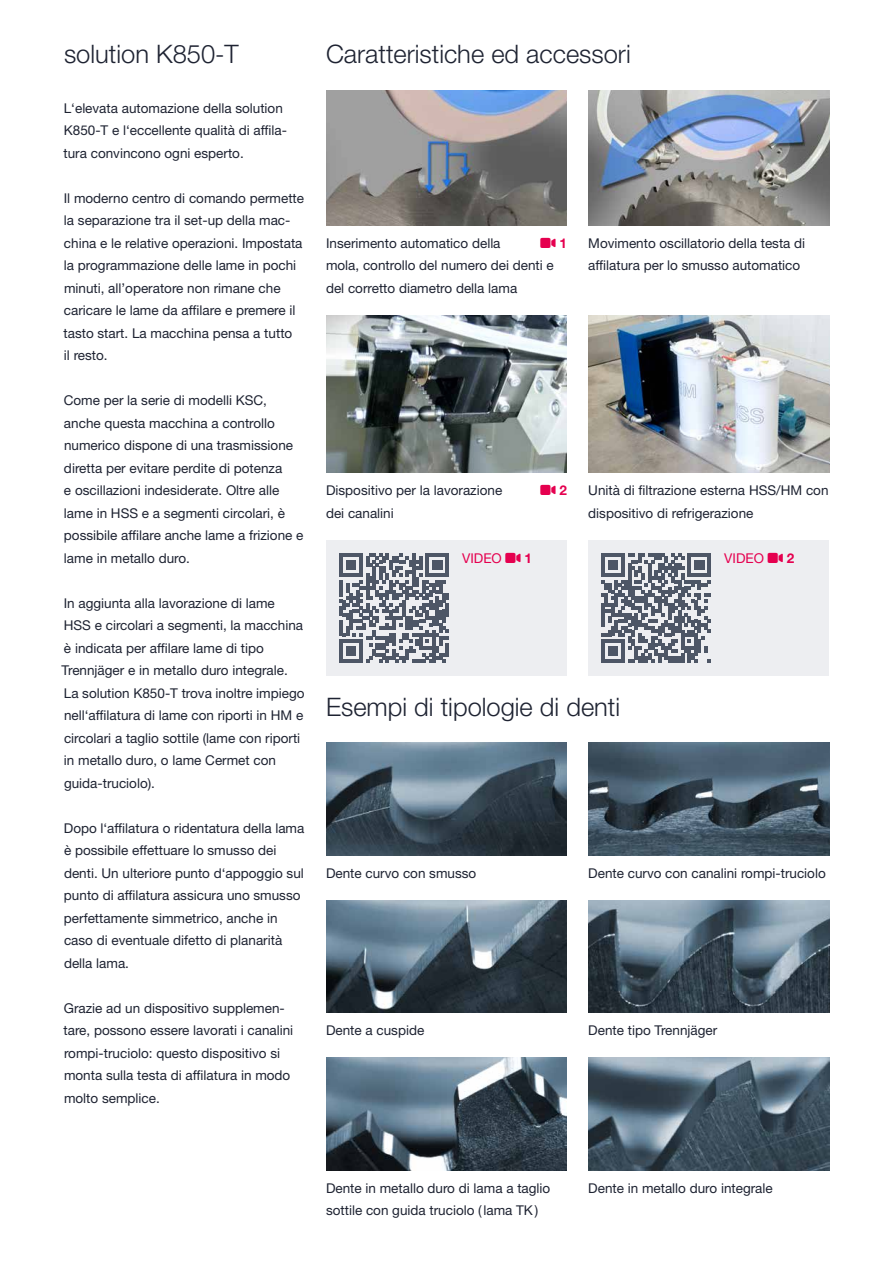
<style>
.page{position:relative;width:893px;height:1263px;background:#fff}
.page>*{position:absolute;margin:0;border:0;box-sizing:border-box;transform-origin:0 0}
.t1{font:300 25.5px "Helvetica Neue LT Std";color:#1e2332}
.t2{font:13.5px/22.5px "Helvetica Neue LT Std";color:#1e2332}
.t3{font:13.5px "Helvetica Neue LT Std";color:#e5004f}
.t4{font:700 13.5px "Helvetica Neue LT Std";color:#e5004f}
</style>
<div class="page">
<div style="left:326px;top:540px;width:241px;height:135px;background:#edeef1"></div>
<div style="left:588px;top:540px;width:241px;height:135px;background:#edeef1"></div>
<img style="left:326px;top:90px;width:241px;height:135px">
<img style="left:588px;top:90px;width:241px;height:135px">
<img style="left:326px;top:315px;width:241px;height:157px">
<img style="left:588px;top:315px;width:241px;height:157px">
<img style="left:588px;top:900px;width:241px;height:113px">
<img style="left:588px;top:1058px;width:241px;height:112px">
<img style="left:326px;top:742px;width:241px;height:113px">
<img style="left:326px;top:900px;width:241px;height:113px">
<img style="left:326px;top:1058px;width:241px;height:112px">
<img style="left:588px;top:742px;width:241px;height:113px">
<svg style="left:339px;top:553px;width:110px;height:110px"></svg>
<hr style="left:445px;top:643px;width:4px;height:13px;background:#4d5666">
<svg style="left:601px;top:553px;width:110px;height:110px"></svg>
<h1 class="t1" style="left:64px;top:39px;width:176px">solution K850-T</h1>
<p class="t2" style="left:63px;top:96px;width:225px">L‘elevata automazione della solution<br>K850-T e l‘eccellente qualità di affila&shy;tura convincono ogni esperto.</p>
<p class="t2" style="left:63px;top:186px;width:242px">Il moderno centro di comando permette la separazione tra il set-up della mac&shy;china e le relative operazioni. Impostata la programmazione delle lame in pochi minuti, all’operatore non rimane che caricare le lame da affilare e premere il tasto start. La macchina pensa a tutto<br>il resto.</p>
<p class="t2" style="left:64px;top:389px;width:241px">Come per la serie di modelli KSC, anche questa macchina a controllo numerico dispone di una trasmissione diretta per evitare perdite di potenza<br>e oscillazioni indesiderate. Oltre alle lame in HSS e a segmenti circolari, è possibile affilare anche lame a frizione e lame in metallo duro.</p>
<p class="t2" style="left:62px;top:591px;width:244px">In aggiunta alla lavorazione di lame<br>HSS e circolari a segmenti, la macchina è indicata per affilare lame di tipo Trennjäger e in metallo duro integrale.<br>La solution K850-T trova inoltre impiego nell‘affilatura di lame con riporti in HM e circolari a taglio sottile (lame con riporti in metallo duro, o lame Cermet con guida-truciolo).</p>
<p class="t2" style="left:64px;top:816px;width:242px">Dopo l‘affilatura o ridentatura della lama è possibile effettuare lo smusso dei denti. Un ulteriore punto d‘appoggio sul punto di affilatura assicura uno smusso perfettamente simmetrico, anche in caso di eventuale difetto di planarità della lama.</p>
<p class="t2" style="left:64px;top:996px;width:231px">Grazie ad un dispositivo supplemen&shy;tare, possono essere lavorati i canalini rompi-truciolo: questo dispositivo si monta sulla testa di affilatura in modo molto semplice.</p>
<h1 class="t1" style="left:326px;top:39px;width:306px">Caratteristiche ed accessori</h1>
<p class="t2" style="left:326px;top:231px;width:176px">Inserimento automatico della</p>
<p class="t4" style="left:559px;top:234px;width:9px">1</p>
<p class="t2" style="left:326px;top:254px;width:229px">mola, controllo del numero dei denti e del corretto diametro della lama</p>
<p class="t2" style="left:588px;top:231px;width:219px">Movimento oscillatorio della testa di affilatura per lo smusso automatico</p>
<p class="t2" style="left:326px;top:479px;width:178px">Dispositivo per la lavorazione</p>
<p class="t4" style="left:559px;top:482px;width:9px">2</p>
<p class="t2" style="left:326px;top:501px;width:69px">dei canalini</p>
<p class="t2" style="left:588px;top:479px;width:242px">Unità di filtrazione esterna HSS/HM con dispositivo di refrigerazione</p>
<p class="t3" style="left:462px;top:550px;width:41px">VIDEO</p>
<p class="t4" style="left:524px;top:549px;width:9px">1</p>
<p class="t3" style="left:724px;top:550px;width:41px">VIDEO</p>
<p class="t4" style="left:787px;top:549px;width:9px">2</p>
<h1 class="t1" style="left:326px;top:691px;width:296px">Esempi di tipologie di denti</h1>
<p class="t2" style="left:326px;top:861px;width:152px">Dente curvo con smusso</p>
<p class="t2" style="left:326px;top:1019px;width:100px">Dente a cuspide</p>
<p class="t2" style="left:588px;top:861px;width:239px">Dente curvo con canalini rompi-truciolo</p>
<p class="t2" style="left:588px;top:1019px;width:131px">Dente tipo Trennjäger</p>
<p class="t2" style="left:326px;top:1176px;width:226px">Dente in metallo duro di lama a taglio sottile con guida truciolo (lama TK)</p>
<p class="t2" style="left:588px;top:1176px;width:186px">Dente in metallo duro integrale</p>
</div>
